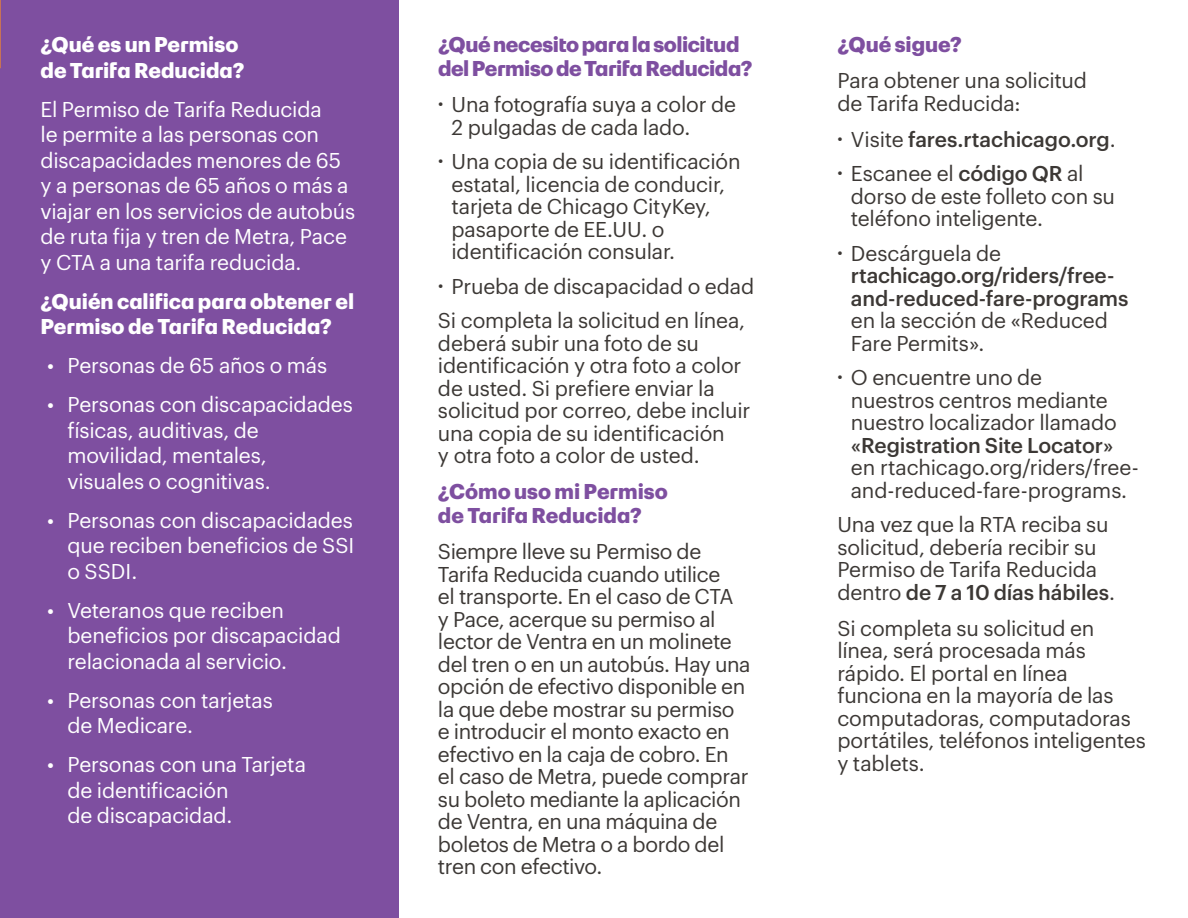
<style>
.page{position:relative;width:1188px;height:918px;background:#fff}
.page>*{position:absolute;margin:0;border:0;box-sizing:border-box;transform-origin:0 0}
.t1{font:21px/22.5px "Graphik";letter-spacing:-.01em;color:#3c3835}
.t2{font:21px/25.5px "Graphik";letter-spacing:-.005em;color:#fff}
.t3{font:500 21px/22.5px "Graphik";letter-spacing:-.01em;color:#3c3835}
.t4{font:700 21px/25.5px "Graphik RTA";color:#fff}
.t5{font:700 21px/24px "Graphik RTA";letter-spacing:-.02em;color:#7e4fa0}
.t6{font:700 21px/24px "Graphik RTA";color:#7e4fa0}
.s1{font-size:15.75px}
.s2{font-weight:400;font-size:15.75px}
.s3{font-weight:400}
.s4{font-family:"Graphik RTA";font-weight:500}
.s5{font-weight:500}
</style>
<div class="page">
<div style="left:0;top:0;width:398px;height:918px;background:#7e4fa0"></div>
<svg style="left:0;top:0;width:1px;height:68px"></svg>
<p class="t4" style="left:40px;top:30px;width:205px">¿Qué es un Permiso de Tarifa Reducida?</p>
<p class="t2" style="left:40px;top:95px;width:316px">El Permiso de Tarifa Reducida<br>le permite a las personas con discapacidades menores de 65 y a personas de 65 años o más a viajar en los servicios de autobús de ruta fija y tren de Metra, Pace y CTA a una tarifa reducida.</p>
<p class="t4" style="left:40px;top:287px;width:315px">¿Quién califica para obtener el<br>Permiso de Tarifa Reducida?</p>
<p class="t2" style="left:47px;top:351px;width:281px">• Personas de 65 años o más</p>
<p class="t2" style="left:67px;top:390px;width:287px;text-indent:-20px">• Personas con discapacidades físicas, auditivas, de movilidad, mentales,<br>visuales o cognitivas.</p>
<p class="t2" style="left:67px;top:506px;width:288px;text-align:justify;text-indent:-20px">• Personas con discapacidades que reciben beneficios de SSI o SSDI.</p>
<p class="t2" style="left:67px;top:596px;width:275px;text-indent:-20px">• Veteranos que reciben beneficios por discapacidad relacionada al servicio.</p>
<p class="t2" style="left:67px;top:686px;width:207px;text-indent:-20px">• Personas con tarjetas de Medicare.</p>
<p class="t2" style="left:67px;top:750px;width:240px;text-indent:-20px">• Personas con una Tarjeta de identificación<br>de discapacidad.</p>
<p class="t5" style="left:438px;top:31px;width:316px">¿Qué necesito para la solicitud del Permiso de Tarifa Reducida?</p>
<p class="t1" style="left:452px;top:92px;width:286px;text-indent:-14px"><span class="s1">•</span> Una fotografía suya a color de<br>2 pulgadas de cada lado.</p>
<p class="t1" style="left:452px;top:149px;width:291px;text-indent:-14px"><span class="s1">•</span> Una copia de su identificación estatal, licencia de conducir, tarjeta de Chicago CityKey, pasaporte de EE.UU. o identificación consular.</p>
<p class="t1" style="left:438px;top:267px;width:318px;line-height:34.5px"><span class="s1">•</span> Prueba de discapacidad o edad<br>Si completa la solicitud en línea,</p>
<p class="t1" style="left:438px;top:330px;width:314px">deberá subir una foto de su identificación y otra foto a color de usted. Si prefiere enviar la solicitud por correo, debe incluir una copia de su identificación<br>y otra foto a color de usted.</p>
<p class="t6" style="left:438px;top:478px;width:231px">¿Cómo uso mi Permiso de Tarifa Reducida?</p>
<p class="t1" style="left:438px;top:539px;width:314px">Siempre lleve su Permiso de<br>Tarifa Reducida cuando utilice<br>el transporte. En el caso de CTA<br>y Pace, acerque su permiso al lector de Ventra en un molinete del tren o en un autobús. Hay una opción de efectivo disponible en la que debe mostrar su permiso e introducir el monto exacto en efectivo en la caja de cobro. En el caso de Metra, puede comprar su boleto mediante la aplicación de Ventra, en una máquina de boletos de Metra o a bordo del tren con efectivo.</p>
<p class="t6" style="left:837px;top:31px;width:126px">¿Qué sigue?</p>
<p class="t1" style="left:837px;top:68px;width:251px">Para obtener una solicitud de Tarifa Reducida:</p>
<p class="t3" style="left:837px;top:126px;width:280px"><span class="s2">•</span> <span class="s3">Visite</span> fares.rtachicago.org<span class="s3">.</span></p>
<p class="t1" style="left:851px;top:161px;width:266px;text-indent:-14px"><span class="s1">•</span> Escanee el <span class="s4">código QR</span> al dorso de este folleto con su teléfono inteligente.</p>
<p class="t3" style="left:851px;top:240px;width:279px;text-indent:-14px"><span class="s2">•</span> <span class="s3">Descárguela de </span>rtachicago.org/riders/free&shy;and-reduced-fare-programs</p>
<p class="t1" style="left:851px;top:308px;width:259px">en la sección de «Reduced<br>Fare Permits».</p>
<p class="t1" style="left:851px;top:365px;width:267px;text-indent:-14px"><span class="s1">•</span> O encuentre uno de nuestros centros mediante nuestro localizador llamado</p>
<p class="t3" style="left:851px;top:432px;width:264px">«Registration Site Locator»</p>
<p class="t1" style="left:851px;top:455px;width:289px">en rtachicago.org/riders/free&shy;and-reduced-fare-programs.</p>
<p class="t1" style="left:837px;top:512px;width:279px">Una vez que la RTA reciba su solicitud, debería recibir su<br>Permiso de Tarifa Reducida dentro <span class="s5">de 7 a 10 días hábiles</span>.</p>
<p class="t1" style="left:837px;top:615px;width:310px">Si completa su solicitud en línea, será procesada más rápido. El portal en línea funciona en la mayoría de las computadoras, computadoras portátiles, teléfonos inteligentes y tablets.</p>
</div>
